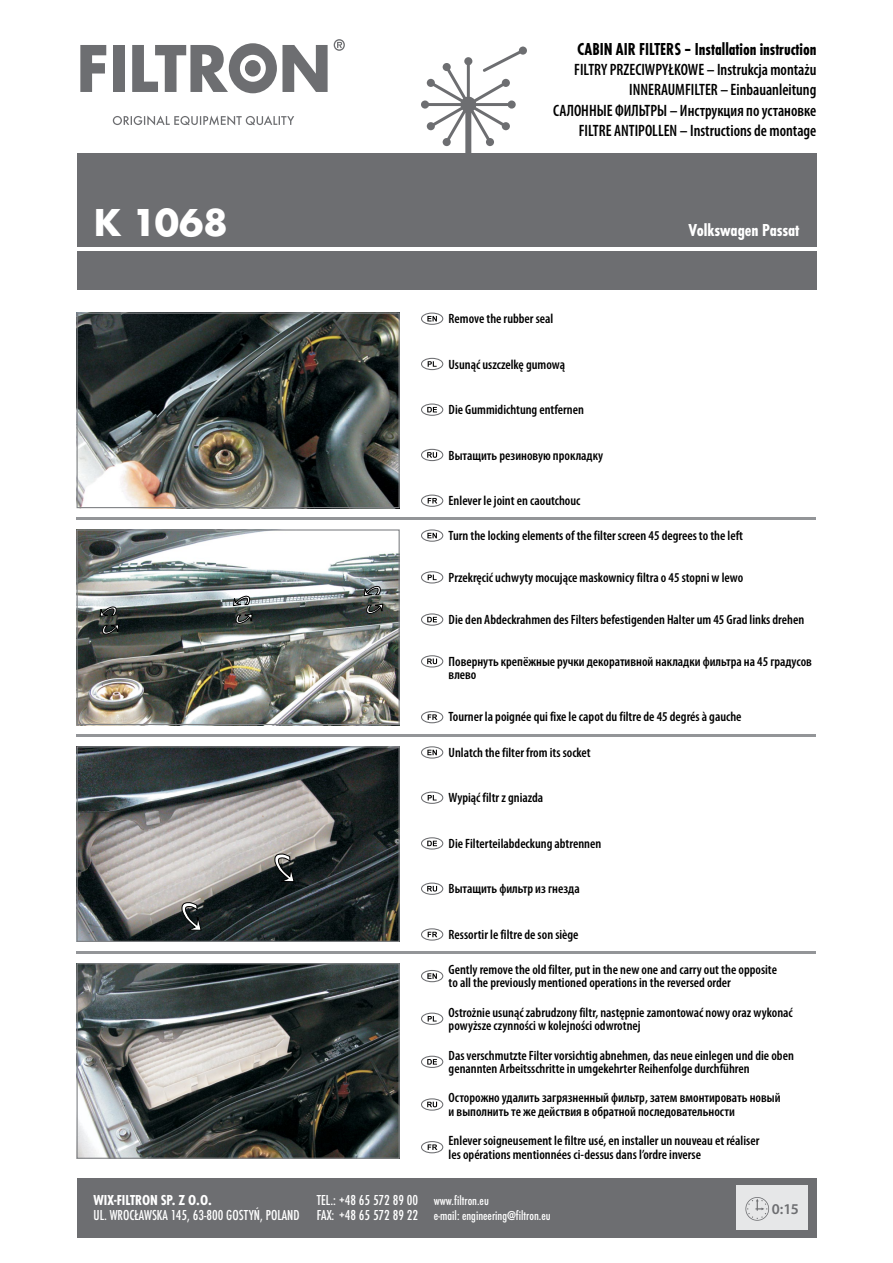
<style>
.page{position:relative;width:893px;height:1263px;background:#fff}
.page>*{position:absolute;margin:0;border:0;box-sizing:border-box;transform-origin:0 0}
.t1{font:700 40.5px "Futura";color:#fff}
.t2{font:18px "Futura Cond.Bold";color:#000;scale:.95 1}
.t3{font:18px "Futura Cond.Bold";color:#fff}
.t4{font:600 condensed 16.5px/20.1px "Myriad Pro";color:#000;text-align:right;scale:.95 1}
.t5{font:15px/15px "Futura Medium Cond.";color:#fff}
.t6{font:15px "Futura Cond.Bold";color:#fff}
.t7{font:600 15px "Myriad Pro";color:#6d6e71}
.t8{font:600 condensed 13.5px/13.5px "Myriad Pro";color:#000}
.s1{font-size:13.5px}
</style>
<div class="page">
<div style="left:77px;top:1178px;width:739px;height:59px;background:#6d6e71"></div>
<div style="left:77px;top:153px;width:739px;height:94px;background:#6d6e71"></div>
<div style="left:77px;top:251px;width:739px;height:38px;background:#6d6e71"></div>
<svg style="left:421px;top:47px;width:106px;height:106px"></svg>
<svg style="left:80px;top:45px;width:26px;height:47px"></svg>
<div style="left:113px;top:45px;width:12px;height:47px;background:#6d6e71"></div>
<svg style="left:132px;top:43px;width:196px;height:50px"></svg>
<svg style="left:334px;top:39px;width:11px;height:12px"></svg>
<svg style="left:113px;top:115px;width:181px;height:10px"></svg>
<svg style="left:77px;top:518px;width:739px;height:2px"></svg>
<svg style="left:77px;top:735px;width:739px;height:2px"></svg>
<hr style="left:77px;top:951px;width:739px;height:3px;background:#939598">
<div style="left:736px;top:1185px;width:72px;height:44px;background:#e6e7e8"></div>
<svg style="left:427px;top:973px;width:10px;height:6px"></svg>
<div style="left:421px;top:970px;width:22px;height:12px;border:1px solid #6d6e71;border-radius:50%"></div>
<div style="left:421px;top:1012px;width:22px;height:13px;border:1px solid #6d6e71;border-radius:50%"></div>
<svg style="left:428px;top:1016px;width:9px;height:5px"></svg>
<div style="left:421px;top:1056px;width:22px;height:12px;border:1px solid #6d6e71;border-radius:50%"></div>
<svg style="left:427px;top:1059px;width:10px;height:5px"></svg>
<svg style="left:427px;top:1102px;width:10px;height:5px"></svg>
<div style="left:421px;top:1098px;width:22px;height:13px;border:1px solid #6d6e71;border-radius:50%"></div>
<div style="left:421px;top:1141px;width:22px;height:12px;border:1px solid #6d6e71;border-radius:50%"></div>
<svg style="left:428px;top:1144px;width:9px;height:6px"></svg>
<svg style="left:427px;top:750px;width:10px;height:5px"></svg>
<div style="left:421px;top:746px;width:22px;height:13px;border:1px solid #6d6e71;border-radius:50%"></div>
<div style="left:421px;top:791px;width:22px;height:13px;border:1px solid #6d6e71;border-radius:50%"></div>
<svg style="left:428px;top:795px;width:9px;height:5px"></svg>
<div style="left:421px;top:837px;width:22px;height:12px;border:1px solid #6d6e71;border-radius:50%"></div>
<svg style="left:427px;top:841px;width:10px;height:5px"></svg>
<svg style="left:427px;top:886px;width:10px;height:5px"></svg>
<div style="left:421px;top:882px;width:22px;height:13px;border:1px solid #6d6e71;border-radius:50%"></div>
<div style="left:421px;top:928px;width:22px;height:13px;border:1px solid #6d6e71;border-radius:50%"></div>
<svg style="left:428px;top:932px;width:9px;height:5px"></svg>
<svg style="left:427px;top:533px;width:10px;height:5px"></svg>
<div style="left:421px;top:529px;width:22px;height:13px;border:1px solid #6d6e71;border-radius:50%"></div>
<div style="left:421px;top:571px;width:22px;height:12px;border:1px solid #6d6e71;border-radius:50%"></div>
<svg style="left:428px;top:575px;width:9px;height:5px"></svg>
<div style="left:421px;top:613px;width:22px;height:13px;border:1px solid #6d6e71;border-radius:50%"></div>
<svg style="left:427px;top:617px;width:10px;height:5px"></svg>
<svg style="left:427px;top:658px;width:10px;height:6px"></svg>
<div style="left:421px;top:655px;width:22px;height:12px;border:1px solid #6d6e71;border-radius:50%"></div>
<div style="left:421px;top:711px;width:22px;height:12px;border:1px solid #6d6e71;border-radius:50%"></div>
<svg style="left:428px;top:714px;width:9px;height:6px"></svg>
<svg style="left:427px;top:316px;width:10px;height:5px"></svg>
<div style="left:421px;top:313px;width:22px;height:12px;border:1px solid #6d6e71;border-radius:50%"></div>
<div style="left:421px;top:358px;width:22px;height:12px;border:1px solid #6d6e71;border-radius:50%"></div>
<svg style="left:428px;top:361px;width:9px;height:6px"></svg>
<div style="left:421px;top:403px;width:22px;height:13px;border:1px solid #6d6e71;border-radius:50%"></div>
<svg style="left:427px;top:407px;width:10px;height:5px"></svg>
<svg style="left:427px;top:452px;width:10px;height:6px"></svg>
<div style="left:421px;top:449px;width:22px;height:12px;border:1px solid #6d6e71;border-radius:50%"></div>
<div style="left:421px;top:495px;width:22px;height:12px;border:1px solid #6d6e71;border-radius:50%"></div>
<svg style="left:428px;top:498px;width:9px;height:5px"></svg>
<svg style="left:745px;top:1197px;width:24px;height:24px"></svg>
<img style="left:79px;top:315px;width:319px;height:191px">
<div style="left:77px;top:313px;width:323px;height:195px;border:1px solid #808285"></div>
<img style="left:79px;top:531px;width:319px;height:192px">
<div style="left:77px;top:529px;width:323px;height:196px;border:1px solid #808285"></div>
<img style="left:79px;top:748px;width:319px;height:192px">
<div style="left:77px;top:746px;width:323px;height:196px;border:1px solid #808285"></div>
<img style="left:79px;top:965px;width:319px;height:192px">
<div style="left:77px;top:963px;width:323px;height:196px;border:1px solid #808285"></div>
<svg style="left:102px;top:624px;width:17px;height:10px"></svg>
<svg style="left:235px;top:613px;width:18px;height:11px"></svg>
<svg style="left:366px;top:604px;width:17px;height:10px"></svg>
<svg style="left:100px;top:606px;width:17px;height:11px"></svg>
<svg style="left:233px;top:596px;width:17px;height:10px"></svg>
<svg style="left:364px;top:586px;width:17px;height:10px"></svg>
<svg style="left:275px;top:853px;width:20px;height:29px"></svg>
<svg style="left:182px;top:902px;width:20px;height:29px"></svg>
<h1 class="t1" style="left:94px;top:197px;width:136px">K 1068</h1>
<h2 class="t2" style="left:577px;top:39px;width:254px">CABIN AIR FILTERS – Installation instruction</h2>
<p class="t4" style="left:553px;top:60px;width:279px">FILTRY PRZECIWPYŁKOWE – Instrukcja montażu INNERAUMFILTER – Einbauanleitung<br>САЛОННЫЕ ФИЛЬТРЫ – Инструкция по установке FILTRE ANTIPOLLEN – Instructions de montage</p>
<p class="t8" style="left:449px;top:312px;width:106px">Remove the rubber seal</p>
<p class="t8" style="left:449px;top:357px;width:118px">Usunąć uszczelkę gumową</p>
<p class="t8" style="left:449px;top:403px;width:137px">Die Gummidichtung entfernen</p>
<p class="t8" style="left:449px;top:448px;width:156px">Вытащить резиновую прокладку</p>
<p class="t8" style="left:449px;top:493px;width:133px">Enlever le joint en caoutchouc</p>
<h2 class="t3" style="left:689px;top:220px;width:112px">Volkswagen Passat</h2>
<p class="t8" style="left:449px;top:529px;width:296px">Turn the locking elements of the filter screen 45 degrees to the left</p>
<p class="t8" style="left:449px;top:571px;width:296px">Przekręcić uchwyty mocujące maskownicy filtra o 45 stopni w lewo</p>
<p class="t8" style="left:449px;top:612px;width:357px">Die den Abdeckrahmen des Filters befestigenden Halter um 45 Grad links drehen</p>
<p class="t8" style="left:449px;top:654px;width:365px">Повернуть крепëжные ручки декоративной накладки фильтра на 45 градусов влево</p>
<p class="t8" style="left:449px;top:710px;width:294px">Tourner la poignée qui fixe le capot du filtre de 45 degrés à gauche</p>
<p class="t8" style="left:449px;top:746px;width:144px">Unlatch the filter from its socket</p>
<p class="t8" style="left:449px;top:791px;width:96px">Wypiąć filtr z gniazda</p>
<p class="t8" style="left:449px;top:836px;width:154px">Die Filterteilabdeckung abtrennen</p>
<p class="t8" style="left:449px;top:882px;width:133px">Вытащить фильтр из гнезда</p>
<p class="t8" style="left:449px;top:927px;width:132px">Ressortir le filtre de son siège</p>
<p class="t8" style="left:449px;top:962px;width:330px">Gently remove the old filter, put in the new one and carry out the opposite to all the previously mentioned operations in the reversed order</p>
<p class="t8" style="left:449px;top:1005px;width:346px">Ostrożnie usunąć zabrudzony filtr, następnie zamontować nowy oraz wykonać powyższe czynności w kolejności odwrotnej</p>
<p class="t8" style="left:449px;top:1048px;width:347px">Das verschmutzte Filter vorsichtig abnehmen, das neue einlegen und die oben genannten Arbeitsschritte in umgekehrter Reihenfolge durchführen</p>
<p class="t8" style="left:449px;top:1091px;width:333px">Осторожно удалить загрязненный фильтр, затем вмонтировать новый и выполнить те же действия в обратной последовательности</p>
<p class="t8" style="left:449px;top:1133px;width:312px">Enlever soigneusement le filtre usé, en installer un nouveau et réaliser les opérations mentionnées ci-dessus dans l’ordre inverse</p>
<p class="t6" style="left:94px;top:1191px;width:120px">WIX-FILTRON SP. Z O.O.</p>
<p class="t5" style="left:94px;top:1192px;width:459px;text-indent:223px">TEL.: +48 65 572 89 00 <span class="s1">www.filtron.eu<br></span>UL. WROCŁAWSKA 145, 63-800 GOSTYŃ, POLAND FAX: +48 65 572 89 22 <span class="s1">e-mail: engineering@filtron.eu</span></p>
<p class="t7" style="left:772px;top:1199px;width:29px">0:15</p>
</div>
